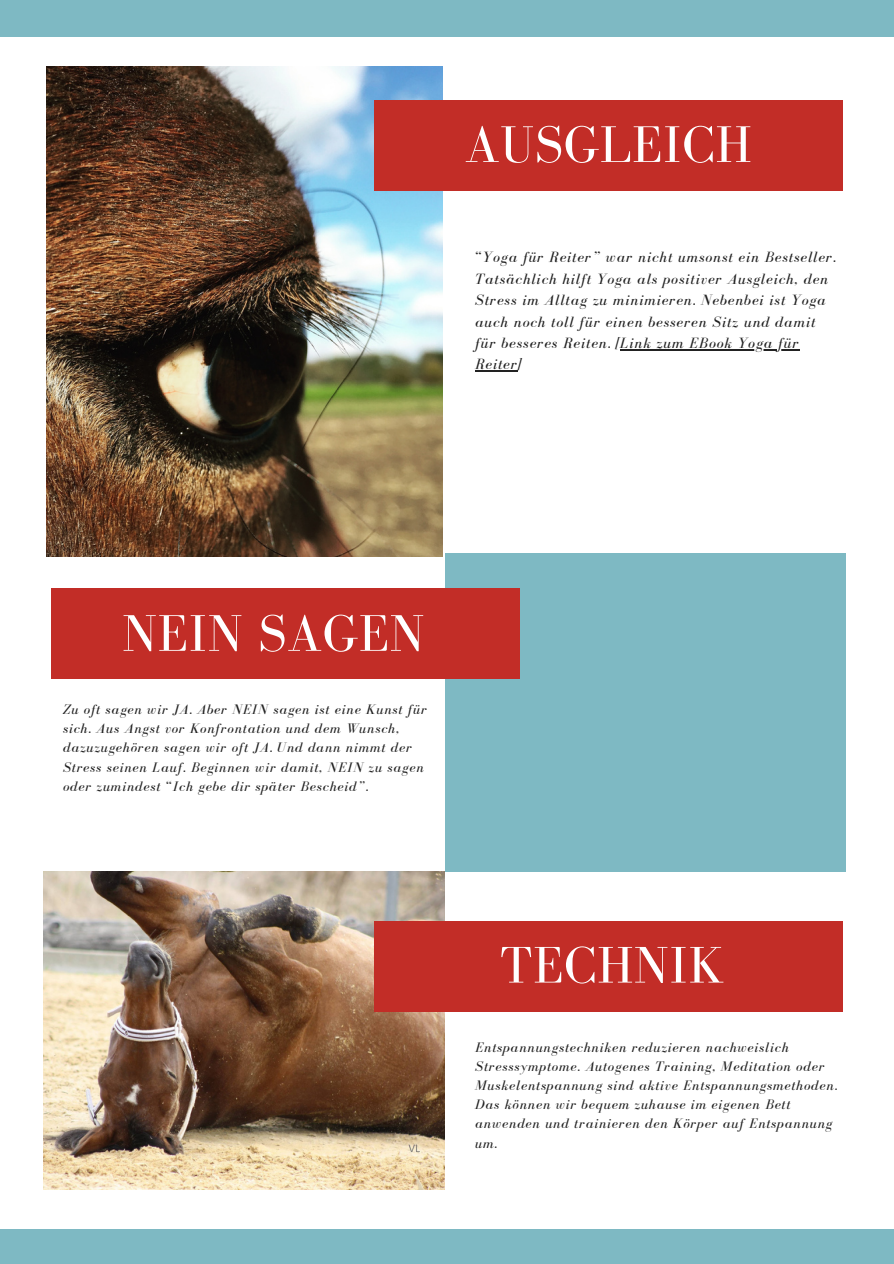
<style>
.page{position:relative;width:894px;height:1264px;background:#fff}
.page>*{position:absolute;margin:0;border:0;box-sizing:border-box;transform-origin:0 0}
.t1{font:52.95px "Bodoni FLF";letter-spacing:.01em;color:#fff}
.t2{font:italic 15.3px/21.3px "Bodoni FLF";letter-spacing:.06em;color:#222}
.t3{font:italic 14.25px/19.2px "Bodoni FLF";letter-spacing:.06em;color:#222}
</style>
<div class="page">
<div style="left:0;top:1228px;width:893px;height:35px;background:#7eb9c3"></div>
<div style="left:0;top:0;width:893px;height:37px;background:#7eb9c3"></div>
<img style="left:47px;top:67px;width:396px;height:489px">
<div style="left:444px;top:553px;width:401px;height:318px;background:#7eb9c3"></div>
<img style="left:44px;top:871px;width:400px;height:318px">
<div style="left:374px;top:101px;width:468px;height:90px;background:#c22d27"></div>
<div style="left:52px;top:588px;width:468px;height:90px;background:#c22d27"></div>
<div style="left:374px;top:921px;width:468px;height:90px;background:#c22d27"></div>
<hr style="left:619px;top:349px;width:180px;height:1px;background:#222">
<hr style="left:475px;top:370px;width:43px;height:1px;background:#222">
<p class="t1" style="left:464px;top:116px;width:288px">AUSGLEICH</p>
<p class="t2" style="left:475px;top:246px;width:362px">“Yoga für Reiter” war nicht umsonst ein Bestseller.<br>Tatsächlich hilft Yoga als positiver Ausgleich, den Stress im Alltag zu minimieren. Nebenbei ist Yoga auch noch toll für einen besseren Sitz und damit für besseres Reiten. [Link zum EBook Yoga für</p>
<p class="t2" style="left:475px;top:353px;width:47px">Reiter]</p>
<p class="t1" style="left:122px;top:604px;width:303px">NEIN SAGEN</p>
<h1 class="t3" style="left:63px;top:699px;width:365px">Zu oft sagen wir JA. Aber NEIN sagen ist eine Kunst für sich. Aus Angst vor Konfrontation und dem Wunsch, dazuzugehören sagen wir oft JA. Und dann nimmt der Stress seinen Lauf. Beginnen wir damit, NEIN zu sagen oder zumindest “Ich gebe dir später Bescheid”.</h1>
<h1 class="t1" style="left:499px;top:936px;width:226px">TECHNIK</h1>
<p class="t3" style="left:475px;top:1037px;width:363px">Entspannungstechniken reduzieren nachweislich Stresssymptome. Autogenes Training, Meditation oder Muskelentspannung sind aktive Entspannungsmethoden.<br>Das können wir bequem zuhause im eigenen Bett anwenden und trainieren den Körper auf Entspannung um.</p>
</div>
